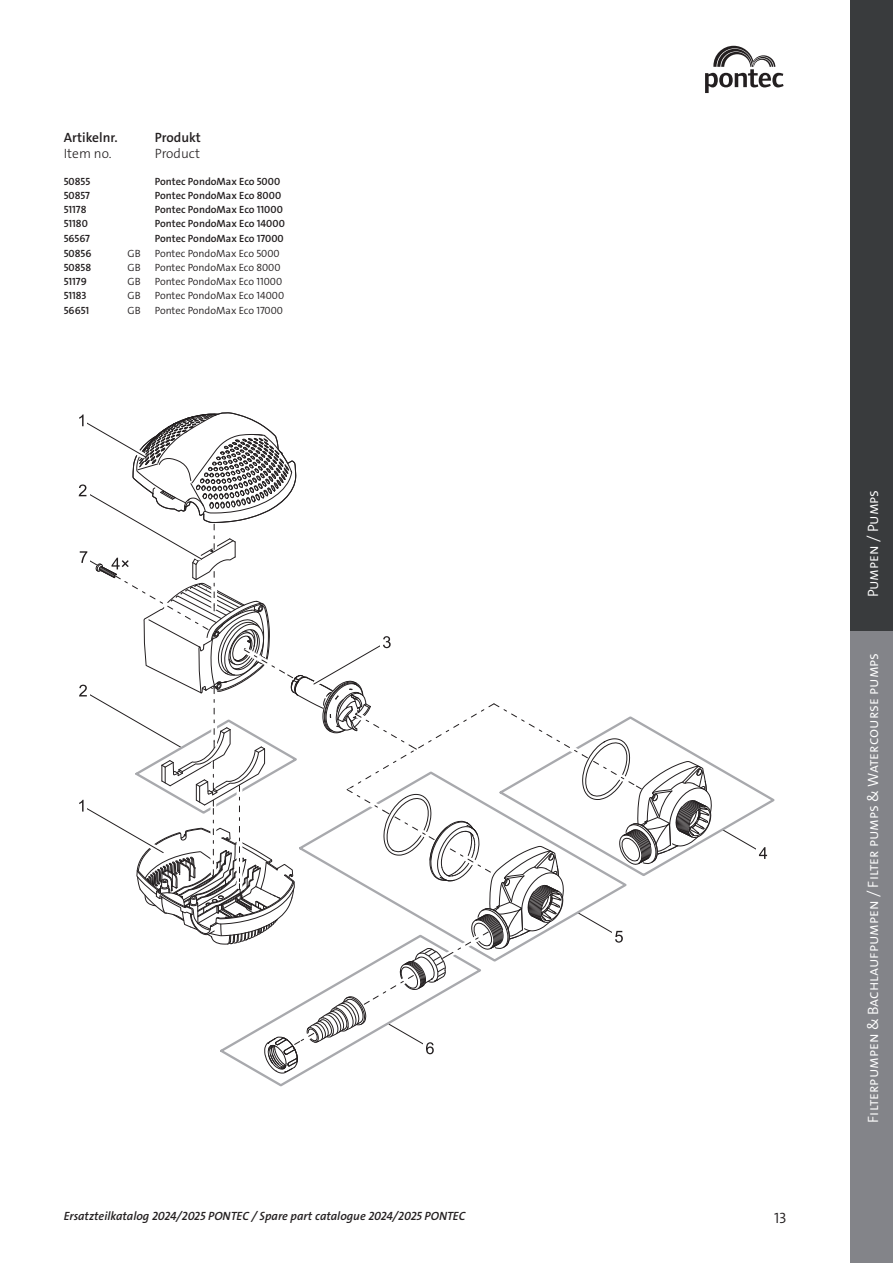
<style>
.page{position:relative;width:893px;height:1263px;background:#fff}
.page>*{position:absolute;margin:0;border:0;box-sizing:border-box;transform-origin:0 0}
.CB_AF_Griff-Pgr{font:15px "The Sans LP4 Se Lig";color:#fff}
.CB_AF_Griffmarke{font:15px "The Sans LP4 Se Lig";color:#fff}
.t1{font:15px "The Sans LP4 Se Lig";color:#231f20}
.CB_AF_Tabellenkopf-Mastertabelle{font:13.5px/16.2px "The Sans LP6 Se Bld";color:#231f20}
.t2{font:12px "The Sans LP6 Se Bld IT";color:#231f20}
.CB_AF_Tabellentext{font:10.5px "The Sans LP4 Se Lig";color:#231f20}
.CB_AF_Tabellentext_Semibold{font:10.5px "The Sans LP6 Se Bld";color:#231f20}
.CB_AF_Tab-Artikelnr-Mastertabelle{font:10.5px "The Sans LP6 Se Bld";color:#231f20}
.s1{font-family:"The Sans LP3 Lig"}
</style>
<div class="page">
<svg style="left:705px;top:46px;width:79px;height:47px"></svg>
<div style="left:850px;top:0;width:43px;height:631px;background:#393b3d"></div>
<div style="left:850px;top:631px;width:43px;height:632px;background:#838489"></div>
<svg style="left:79px;top:412px;width:689px;height:674px"></svg>
<p class="CB_AF_Tabellenkopf-Mastertabelle" style="left:64px;top:129px;width:55px">Artikelnr.<br><span class="s1">Item no.</span></p>
<p class="CB_AF_Tabellenkopf-Mastertabelle" style="left:155px;top:129px;width:48px">Produkt<br><span class="s1">Product</span></p>
<p class="CB_AF_Tab-Artikelnr-Mastertabelle" style="left:64px;top:175px;width:28px">50855</p>
<p class="CB_AF_Tabellentext_Semibold" style="left:155px;top:175px;width:127px">Pontec PondoMax Eco 5000</p>
<p class="CB_AF_Tab-Artikelnr-Mastertabelle" style="left:64px;top:189px;width:28px">50857</p>
<p class="CB_AF_Tabellentext_Semibold" style="left:155px;top:189px;width:128px">Pontec PondoMax Eco 8000</p>
<p class="CB_AF_Tab-Artikelnr-Mastertabelle" style="left:64px;top:203px;width:24px">51178</p>
<p class="CB_AF_Tabellentext_Semibold" style="left:155px;top:203px;width:129px">Pontec PondoMax Eco 11000</p>
<p class="CB_AF_Tab-Artikelnr-Mastertabelle" style="left:64px;top:217px;width:26px">51180</p>
<p class="CB_AF_Tabellentext_Semibold" style="left:155px;top:217px;width:132px">Pontec PondoMax Eco 14000</p>
<p class="CB_AF_Tab-Artikelnr-Mastertabelle" style="left:64px;top:231px;width:28px">56567</p>
<p class="CB_AF_Tabellentext_Semibold" style="left:155px;top:231px;width:130px">Pontec PondoMax Eco 17000</p>
<p class="CB_AF_Tab-Artikelnr-Mastertabelle" style="left:64px;top:247px;width:29px">50856</p>
<p class="CB_AF_Tabellentext" style="left:128px;top:247px;width:15px">GB</p>
<p class="CB_AF_Tabellentext" style="left:155px;top:247px;width:126px">Pontec PondoMax Eco 5000</p>
<p class="CB_AF_Tab-Artikelnr-Mastertabelle" style="left:64px;top:261px;width:29px">50858</p>
<p class="CB_AF_Tabellentext" style="left:128px;top:261px;width:15px">GB</p>
<p class="CB_AF_Tabellentext" style="left:155px;top:261px;width:127px">Pontec PondoMax Eco 8000</p>
<p class="CB_AF_Tab-Artikelnr-Mastertabelle" style="left:64px;top:275px;width:25px">51179</p>
<p class="CB_AF_Tabellentext" style="left:128px;top:275px;width:15px">GB</p>
<p class="CB_AF_Tabellentext" style="left:155px;top:275px;width:129px">Pontec PondoMax Eco 11000</p>
<p class="CB_AF_Tab-Artikelnr-Mastertabelle" style="left:64px;top:289px;width:24px">51183</p>
<p class="CB_AF_Tabellentext" style="left:128px;top:289px;width:15px">GB</p>
<p class="CB_AF_Tabellentext" style="left:155px;top:289px;width:131px">Pontec PondoMax Eco 14000</p>
<p class="CB_AF_Tab-Artikelnr-Mastertabelle" style="left:64px;top:303px;width:27px">56651</p>
<p class="CB_AF_Tabellentext" style="left:128px;top:303px;width:15px">GB</p>
<p class="CB_AF_Tabellentext" style="left:155px;top:303px;width:130px">Pontec PondoMax Eco 17000</p>
<p class="t2" style="left:64px;top:1208px;width:403px">Ersatzteilkatalog 2024/2025 PONTEC / Spare part catalogue 2024/2025 PONTEC</p>
<h1 class="t1" style="left:774px;top:1208px;width:14px">13</h1>
<p class="CB_AF_Griffmarke" style="left:863px;top:597px;width:109px;rotate:-90deg">Pumpen / Pumps</p>
<p class="CB_AF_Griff-Pgr" style="left:863px;top:1122px;width:471px;rotate:-90deg">Filterpumpen &amp; Bachlaufpumpen / Filter pumps &amp; Watercourse pumps</p>
</div>
